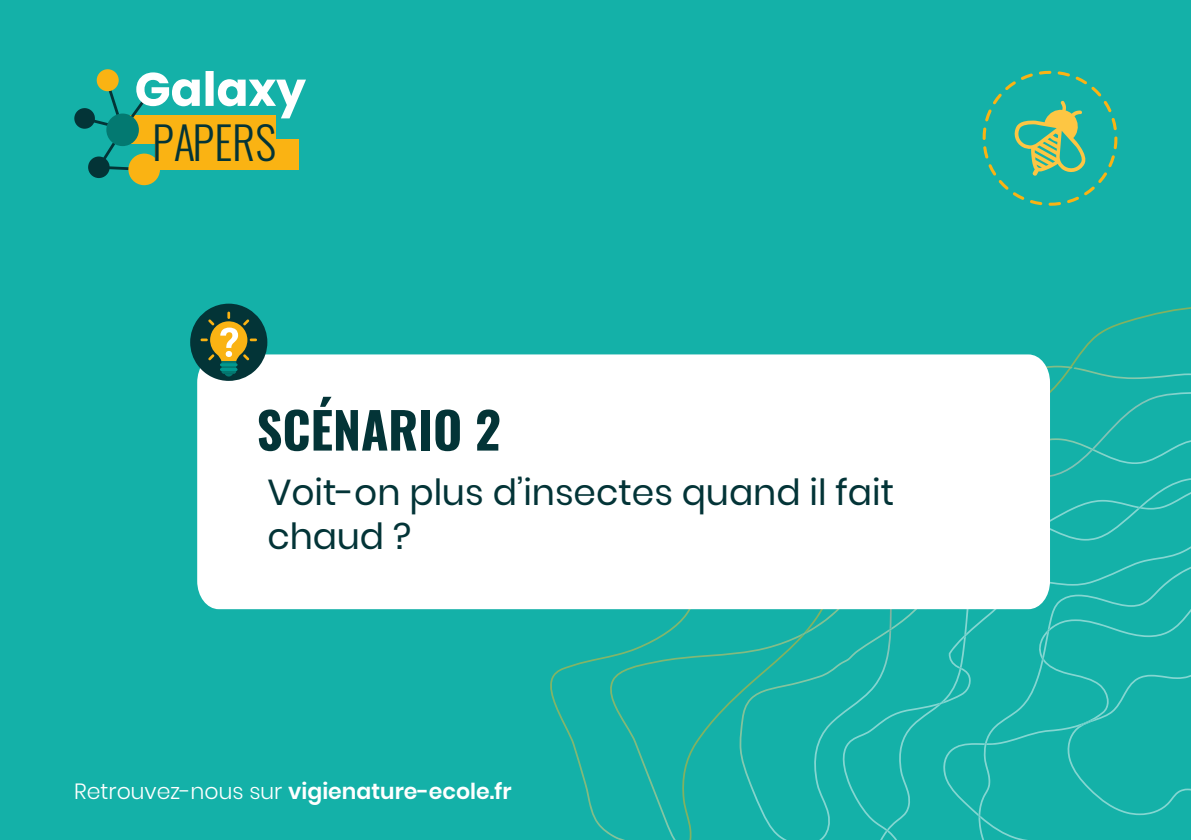
<style>
.page{position:relative;width:1191px;height:840px;background:#fff}
.page>*{position:absolute;margin:0;border:0;box-sizing:border-box;transform-origin:0 0}
.t1{font:50px "Oswald";color:#033437}
.t2{font:300 45px "Oswald";color:#033437}
.t3{font:36px/43.2px "Poppins";color:#033437}
.t4{font:600 22px "Poppins";color:#fff}
.s1{font-weight:300}
</style>
<div class="page">
<div style="left:0;top:0;width:1191px;height:839px;background:#14b1a8"></div>
<svg style="left:605px;top:609px;width:75px;height:230px"></svg>
<svg style="left:680px;top:307px;width:511px;height:532px"></svg>
<img style="left:1050px;top:367px;width:21px;height:24px">
<svg style="left:800px;top:630px;width:8px;height:6px"></svg>
<svg style="left:811px;top:391px;width:380px;height:448px"></svg>
<img style="left:1050px;top:448px;width:44px;height:29px">
<svg style="left:880px;top:477px;width:311px;height:362px"></svg>
<img style="left:1050px;top:506px;width:91px;height:35px">
<img style="left:886px;top:633px;width:80px;height:198px">
<svg style="left:978px;top:563px;width:213px;height:276px"></svg>
<img style="left:978px;top:628px;width:71px;height:189px">
<svg style="left:1065px;top:666px;width:126px;height:148px"></svg>
<img style="left:1078px;top:718px;width:17px;height:8px">
<div style="left:197px;top:354px;width:853px;height:255px;background:#fff"></div>
<div style="left:74px;top:108px;width:21px;height:21px;background:#033437;border-radius:50%"></div>
<svg style="left:96px;top:69px;width:23px;height:22px"></svg>
<div style="left:128px;top:153px;width:32px;height:32px;background:#fab313;border-radius:50%"></div>
<svg style="left:83px;top:71px;width:223px;height:107px"></svg>
<svg style="left:190px;top:303px;width:77px;height:77px;background:#4a7457"></svg>
<svg style="left:982px;top:71px;width:135px;height:135px"></svg>
<p class="t2" style="left:152px;top:102px;width:125px">PAPERS</p>
<p class="t1" style="left:257px;top:385px;width:246px">SCÉNARIO 2</p>
<p class="t3" style="left:267px;top:471px;width:628px">Voit-on plus d’insectes quand il fait chaud ?</p>
<p class="t4" style="left:74px;top:777px;width:439px"><span class="s1">Retrouvez-nous sur</span> vigienature-ecole.fr</p>
</div>
